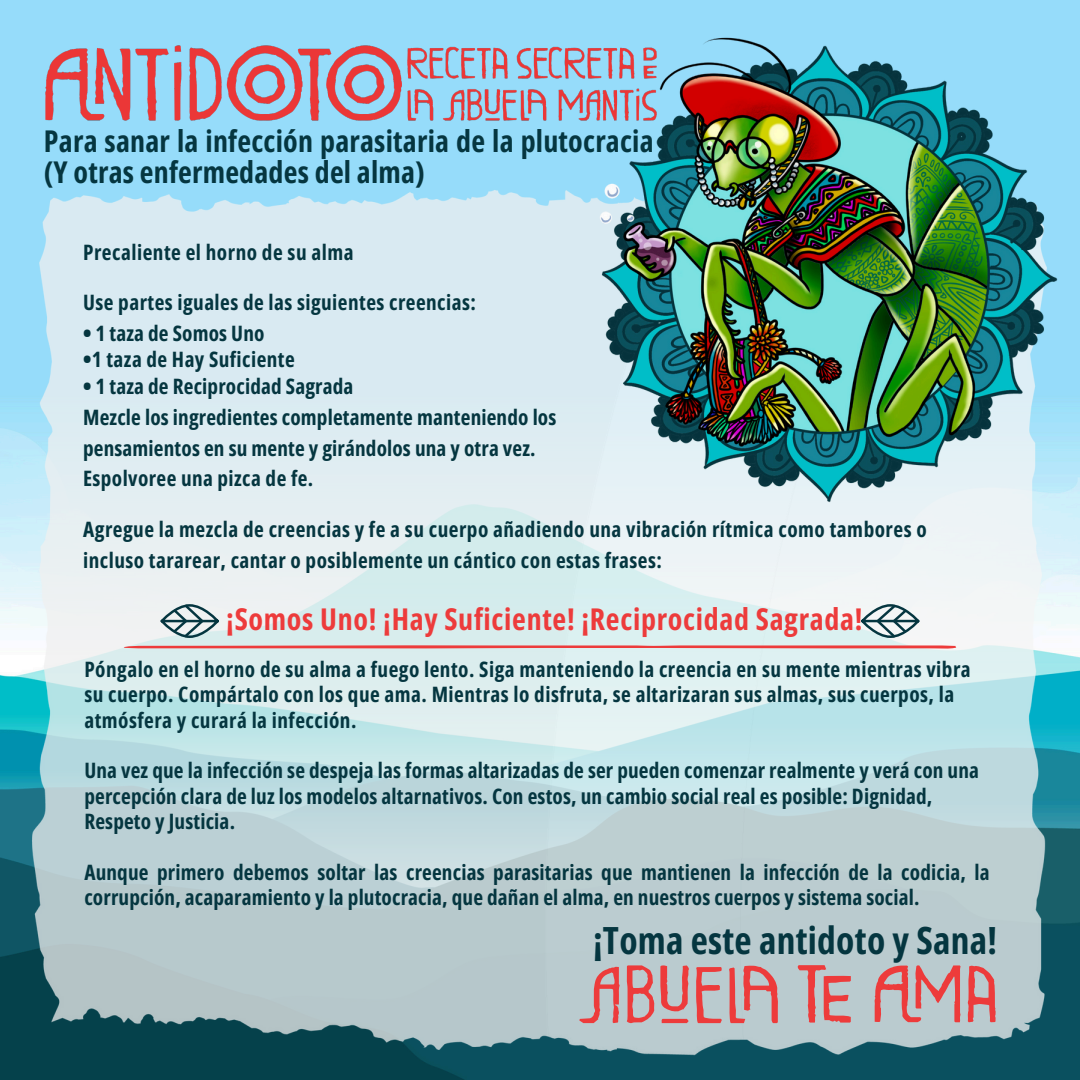
<style>
.page{position:relative;width:1080px;height:1080px;background:#fff}
.page>*{position:absolute;margin:0;border:0;box-sizing:border-box;transform-origin:0 0}
.t1{font:700 37.5px "Open Sans Condensed";letter-spacing:.01em;color:#053640}
.t2{font:700 30px/31px "Open Sans Condensed";letter-spacing:.005em;color:#053640}
.t3{font:700 30px "Open Sans Condensed";letter-spacing:.025em;color:#ed3b3b}
.t4{font:700 21.25px/25.2px "Open Sans Condensed";letter-spacing:.01em;color:#053640}
.s1{font-weight:800}
</style>
<div class="page">
<img style="left:0;top:0;width:1080px;height:1080px">
<img style="left:39px;top:39px;width:623px;height:88px">
<svg style="left:627px;top:965px;width:27px;height:58px;background:#d28587"></svg>
<svg style="left:660px;top:965px;width:29px;height:47px"></svg>
<svg style="left:662px;top:1019px;width:27px;height:4px"></svg>
<svg style="left:579px;top:967px;width:41px;height:56px;background:#ca9d9f"></svg>
<svg style="left:696px;top:967px;width:26px;height:56px"></svg>
<svg style="left:729px;top:966px;width:49px;height:57px;background:#ce9093"></svg>
<svg style="left:798px;top:965px;width:53px;height:58px;background:#cc9799"></svg>
<svg style="left:861px;top:604px;width:59px;height:34px"></svg>
<svg style="left:160px;top:604px;width:59px;height:34px"></svg>
<svg style="left:124px;top:645px;width:832px;height:4px;background:#e77575"></svg>
<svg style="left:875px;top:965px;width:86px;height:57px;background:#cc9699"></svg>
<svg style="left:968px;top:966px;width:28px;height:56px;background:#d38385"></svg>
<p class="t2" style="left:44px;top:125px;width:611px">Para sanar la infección parasitaria de la plutocracia (Y otras enfermedades del alma)</p>
<p class="t4" style="left:83px;top:239px;width:272px">Precaliente el horno de su alma</p>
<p class="t4" style="left:83px;top:289px;width:394px">Use partes iguales de las siguientes creencias:</p>
<p class="t4" style="left:83px;top:320px;width:183px"><span class="s1">•</span> 1 taza de Somos Uno</p>
<h2 class="t4" style="left:83px;top:347px;width:213px"><span class="s1">•</span>1 taza de Hay Suficiente</h2>
<p class="t4" style="left:83px;top:373px;width:272px"><span class="s1">•</span> 1 taza de Reciprocidad Sagrada</p>
<p class="t4" style="left:83px;top:404px;width:475px">Mezcle los ingredientes completamente manteniendo los</p>
<p class="t4" style="left:83px;top:436px;width:454px">pensamientos en su mente y girándolos una y otra vez.</p>
<p class="t4" style="left:83px;top:466px;width:232px">Espolvoree una pizca de fe.</p>
<p class="t4" style="left:83px;top:516px;width:845px">Agregue la mezcla de creencias y fe a su cuerpo añadiendo una vibración rítmica como tambores o</p>
<p class="t4" style="left:83px;top:547px;width:580px">incluso tararear, cantar o posiblemente un cántico con estas frases:</p>
<h2 class="t3" style="left:226px;top:598px;width:638px">¡Somos Uno! ¡Hay Suficiente! ¡Reciprocidad Sagrada!</h2>
<p class="t4" style="left:84px;top:656px;width:888px">Póngalo en el horno de su alma a fuego lento. Siga manteniendo la creencia en su mente mientras vibra su cuerpo. Compártalo con los que ama. Mientras lo disfruta, se altarizaran sus almas, sus cuerpos, la atmósfera y curará la infección.</p>
<p class="t4" style="left:84px;top:758px;width:896px">Una vez que la infección se despeja las formas altarizadas de ser pueden comenzar realmente y verá con una percepción clara de luz los modelos altarnativos. Con estos, un cambio social real es posible: Dignidad,<br>Respeto y Justicia.</p>
<p class="t4" style="left:84px;top:859px;width:907px">Aunque primero debemos soltar las creencias parasitarias que mantienen la infección de la codicia, la corrupción, acaparamiento y la plutocracia, que dañan el alma, en nuestros cuerpos y sistema social.</p>
<p class="t1" style="left:593px;top:914px;width:406px">¡Toma este antidoto y Sana!</p>
</div>
